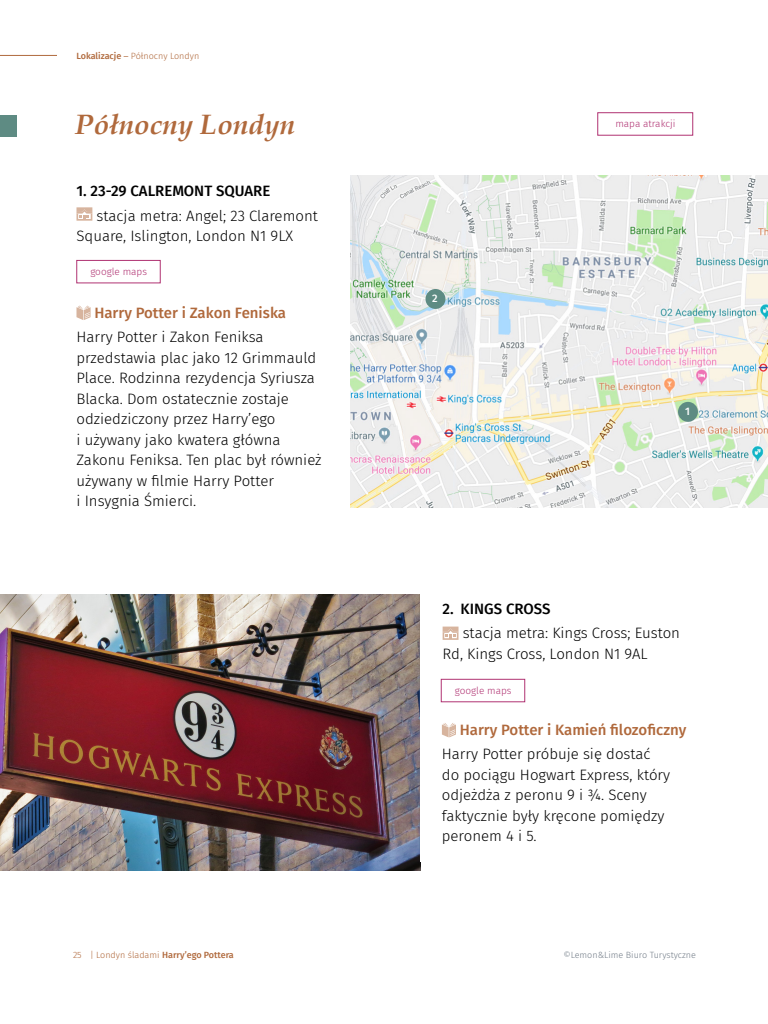
<style>
.page{position:relative;width:768px;height:1024px;background:#fff}
.page>*{position:absolute;margin:0;border:0;box-sizing:border-box;transform-origin:0 0}
.lokalizacje{font:italic 700 28px "Book Antiqua";color:#b0693c}
.t1{font:300 15px/20.5px "Fira Sans";color:#000}
.t2{font:500 15px "Fira Sans";color:#b0693c}
.t3{font:500 15px "Fira Sans";color:#000}
.t4{font:500 10.85px "Fira Sans";color:#fff}
.t5{font:300 10px "Fira Sans";color:#b03272}
.t6{font:500 9px "Fira Sans";color:#b0693c}
.t7{font:300 9px "Fira Sans";color:#b0693c}
.t8{font:300 9px "Fira Sans";color:#737d88}
.s1{font-weight:500}
.s2{font-family:"Helvetica Neue LT Pro";font-weight:400;font-stretch:condensed}
.s3{font-weight:300}
</style>
<div class="page">
<img style="left:0;top:594px;width:420px;height:277px">
<div style="left:76px;top:260px;width:84px;height:23px;border:1px solid #b03272"></div>
<div style="left:441px;top:679px;width:84px;height:23px;border:1px solid #b03272"></div>
<svg style="left:76px;top:305px;width:15px;height:15px"></svg>
<svg style="left:442px;top:723px;width:14px;height:14px"></svg>
<svg style="left:76px;top:207px;width:16px;height:14px"></svg>
<svg style="left:443px;top:627px;width:16px;height:13px"></svg>
<img style="left:350px;top:175px;width:418px;height:333px">
<div style="left:678px;top:402px;width:20px;height:20px;background:#5e8b83;border-radius:50%"></div>
<div style="left:426px;top:289px;width:19px;height:20px;background:#5e8b83;border-radius:50%"></div>
<div style="left:598px;top:112px;width:95px;height:23px;border:1px solid #b03272"></div>
<div style="left:0;top:115px;width:18px;height:22px;background:#5e8b83"></div>
<hr style="left:0;top:55px;width:57px;height:1px;background:#b0693c">
<p class="t7" style="left:76px;top:49px;width:124px"><span class="s1">Lokalizacje</span> <span class="s2">–</span> Północny Londyn</p>
<p class="lokalizacje" style="left:75px;top:105px;width:222px">Północny Londyn</p>
<p class="t3" style="left:76px;top:179px;width:195px">1. 23-29 CALREMONT SQUARE</p>
<p class="t1" style="left:76px;top:205px;width:243px;text-indent:20px">stacja metra: Angel; 23 Claremont<br>Square, Islington, London N1 9LX</p>
<p class="t5" style="left:90px;top:265px;width:58px">google maps</p>
<p class="t2" style="left:94px;top:300px;width:193px">Harry Potter i Zakon Feniska</p>
<p class="t1" style="left:76px;top:327px;width:247px">Harry Potter i Zakon Feniksa przedstawia plac jako 12 Grimmauld<br>Place. Rodzinna rezydencja Syriusza<br>Blacka. Dom ostatecznie zostaje odziedziczony przez Harry’ego<br>i używany jako kwatera główna<br>Zakonu Feniksa. Ten plac był również używany w filmie Harry Potter<br>i Insygnia Śmierci.</p>
<p class="t4" style="left:432px;top:290px;width:7px">2</p>
<p class="t5" style="left:615px;top:117px;width:62px">mapa atrakcji</p>
<p class="t4" style="left:685px;top:403px;width:6px">1</p>
<p class="t3" style="left:443px;top:597px;width:109px">2. KINGS CROSS</p>
<p class="t1" style="left:443px;top:623px;width:239px;text-indent:20px">stacja metra: Kings Cross; Euston<br>Rd, Kings Cross, London N1 9AL</p>
<p class="t5" style="left:455px;top:683px;width:58px">google maps</p>
<p class="t2" style="left:460px;top:718px;width:228px">Harry Potter i Kamień filozoficzny</p>
<p class="t1" style="left:442px;top:744px;width:230px">Harry Potter próbuje się dostać do pociągu Hogwart Express, który odjeżdża z peronu 9 i ¾. Sceny faktycznie były kręcone pomiędzy peronem 4 i 5.</p>
<p class="t7" style="left:73px;top:949px;width:10px">25</p>
<p class="t6" style="left:90px;top:948px;width:145px"><span class="s3">| Londyn śladami</span> Harry’ego Pottera</p>
<p class="t8" style="left:563px;top:949px;width:134px">©Lemon&amp;Lime Biuro Turystyczne</p>
</div>
